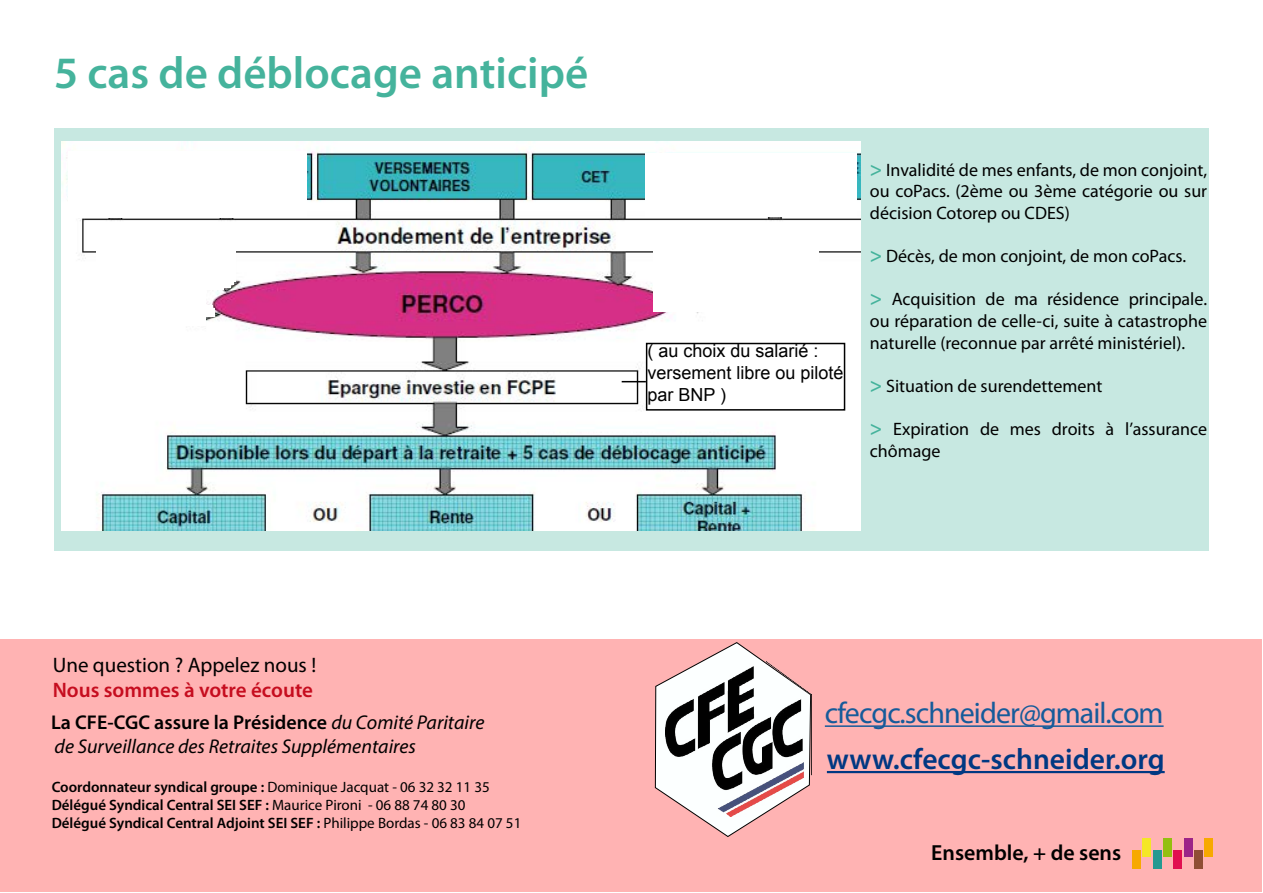
<style>
.page{position:relative;width:1263px;height:893px;background:#fff}
.page>*{position:absolute;margin:0;border:0;box-sizing:border-box;transform-origin:0 0}
.t1{font:600 45px "Myriad Pro";color:#45b39c}
.t2{font:30px "Myriad Pro";letter-spacing:-.03em;color:#165b9a}
.t3{font:600 29.55px "Myriad Pro";color:#003882}
.t4{font:600 21.9px "Myriad Pro";color:#000}
.t5{font:21px "Myriad Pro";color:#000}
.t6{font:600 21px "Myriad Pro";color:#c60d1f}
.t7{font:italic 19.95px/24px "Myriad Pro";color:#000}
.t8{font:18px/21.6px "Myriad Pro";color:#000;text-align:justify}
.t9{font:18px/21.6px "Arial";color:#000}
.t10{font:600 15px/18px "Myriad Pro";color:#000}
.s1{font-weight:600;font-size:21px;color:#45b39c}
.s2{font-weight:600;font-style:normal}
.s3{font-weight:400}
</style>
<div class="page">
<div style="left:54px;top:128px;width:1155px;height:423px;background:#c7e8e1"></div>
<img style="left:62px;top:142px;width:798px;height:388px">
<div style="left:68px;top:151px;width:238px;height:67px;background:#fff"></div>
<div style="left:96px;top:252px;width:110px;height:74px;background:#fff"></div>
<div style="left:199px;top:252px;width:37px;height:30px;background:#fff"></div>
<div style="left:208px;top:280px;width:23px;height:7px;background:#fff"></div>
<div style="left:212px;top:277px;width:22px;height:7px;background:#fff"></div>
<div style="left:201px;top:282px;width:22px;height:8px;background:#fff"></div>
<div style="left:189px;top:306px;width:23px;height:9px;background:#fff"></div>
<div style="left:192px;top:309px;width:23px;height:8px;background:#fff"></div>
<div style="left:645px;top:154px;width:211px;height:63px;background:#fff"></div>
<div style="left:654px;top:251px;width:165px;height:61px;background:#fff"></div>
<div style="left:646px;top:343px;width:199px;height:68px;border:2px solid #000"></div>
<svg style="left:622px;top:381px;width:24px;height:1px"></svg>
<div style="left:0;top:639px;width:1262px;height:253px;background:#ffb3b3"></div>
<hr style="left:827px;top:771px;width:338px;height:2px;background:#003882">
<hr style="left:825px;top:725px;width:338px;height:2px;background:#165b9a">
<div style="left:1132px;top:850px;width:8px;height:18px;background:#f7a900"></div>
<div style="left:1205px;top:838px;width:8px;height:19px;background:#f7a900"></div>
<div style="left:1142px;top:838px;width:9px;height:19px;background:#f4e726"></div>
<div style="left:1153px;top:850px;width:8px;height:18px;background:#249991"></div>
<div style="left:1163px;top:838px;width:8px;height:19px;background:#94bf10"></div>
<div style="left:1174px;top:850px;width:8px;height:18px;background:#e10f50"></div>
<div style="left:1194px;top:850px;width:8px;height:18px;background:#904e34"></div>
<div style="left:1184px;top:838px;width:8px;height:19px;background:#9c2488"></div>
<svg style="left:655px;top:642px;width:109px;height:195px"></svg>
<img style="left:666px;top:661px;width:145px;height:156px">
<h1 class="t1" style="left:54px;top:44px;width:536px">5 cas de déblocage anticipé</h1>
<p class="t9" style="left:647px;top:340px;width:198px">( au choix du salarié : versement libre ou piloté par BNP )</p>
<p class="t8" style="left:870px;top:159px;width:339px"><span class="s1">&gt;</span> Invalidité de mes enfants, de mon conjoint, ou coPacs. (2ème ou 3ème catégorie ou sur décision Cotorep ou CDES)</p>
<p class="t8" style="left:870px;top:245px;width:318px"><span class="s1">&gt;</span> Décès, de mon conjoint, de mon coPacs.</p>
<p class="t8" style="left:870px;top:288px;width:339px"><span class="s1">&gt;</span> Acquisition de ma résidence principale. ou réparation de celle-ci, suite à catastrophe naturelle (reconnue par arrêté ministériel).</p>
<p class="t8" style="left:870px;top:375px;width:234px"><span class="s1">&gt;</span> Situation de surendettement</p>
<p class="t8" style="left:870px;top:418px;width:339px"><span class="s1">&gt;</span> Expiration de mes droits à l’assurance chômage</p>
<p class="t5" style="left:53px;top:652px;width:265px">Une question ? Appelez nous !</p>
<p class="t6" style="left:53px;top:677px;width:262px">Nous sommes à votre écoute</p>
<p class="t7" style="left:51px;top:710px;width:435px"><span class="s2">La CFE-CGC assure la Présidence</span> du Comité Paritaire de Surveillance des Retraites Supplémentaires</p>
<p class="t10" style="left:52px;top:778px;width:471px">Coordonnateur syndical groupe : <span class="s3">Dominique Jacquat - 06 32 32 11 35<br></span>Délégué Syndical Central SEI SEF : <span class="s3">Maurice Pironi - 06 88 74 80 30<br></span>Délégué Syndical Central Adjoint SEI SEF : <span class="s3">Philippe Bordas - 06 83 84 07 51</span></p>
<h2 class="t2" style="left:825px;top:695px;width:340px">cfecgc.schneider@gmail.com</h2>
<h3 class="t3" style="left:827px;top:740px;width:339px">www.cfecgc-schneider.org</h3>
<p class="t4" style="left:931px;top:838px;width:191px">Ensemble, + de sens</p>
</div>
